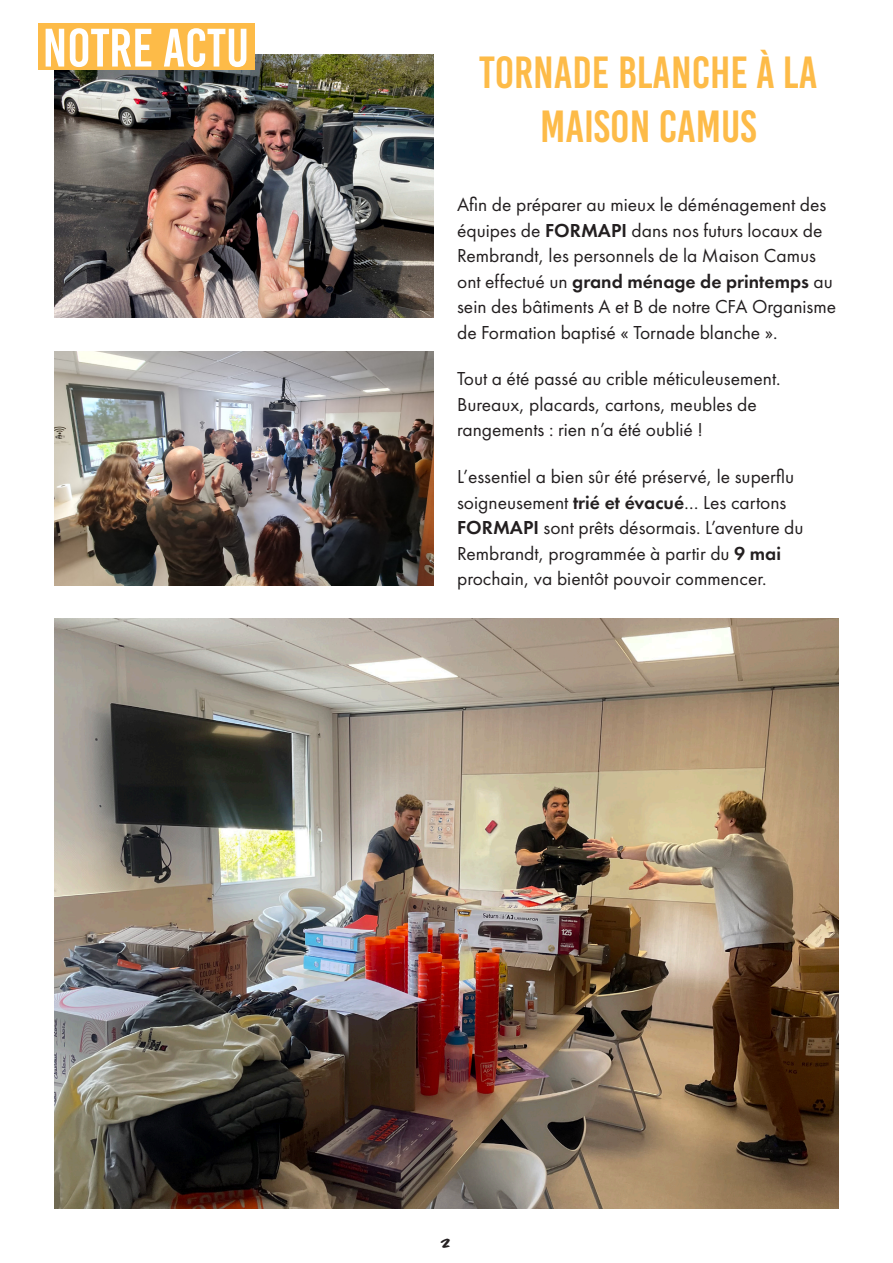
<style>
.page{position:relative;width:893px;height:1263px;background:#fff}
.page>*{position:absolute;margin:0;border:0;box-sizing:border-box;transform-origin:0 0}
.t1{font:54px "Bebas Kai";color:#fff}
.t2{font:45px/54px "Bebas Kai";color:#fdbb48;text-align:center}
.t3{font:19.5px/25.5px "Futura PT";color:#231f20}
.t4{font:500 18px "Chantal";color:#231f20}
.s1{font-weight:600}
</style>
<div class="page">
<img style="left:54px;top:54px;width:380px;height:264px">
<div style="left:38px;top:23px;width:217px;height:47px;background:#fdbb48"></div>
<img style="left:54px;top:619px;width:785px;height:590px">
<img style="left:54px;top:351px;width:380px;height:234px">
<p class="t1" style="left:43px;top:19px;width:208px">NOTRE ACTU</p>
<p class="t2" style="left:479px;top:45px;width:340px">TORNADE BLANCHE À LA<br>MAISON CAMUS</p>
<p class="t3" style="left:457px;top:192px;width:381px">Afin de préparer au mieux le déménagement des équipes de <span class="s1">FORMAPI</span> dans nos futurs locaux de Rembrandt, les personnels de la Maison Camus ont effectué un <span class="s1">grand ménage de printemps</span> au sein des bâtiments A et B de notre CFA Organisme de Formation baptisé « Tornade blanche ».</p>
<p class="t3" style="left:457px;top:366px;width:325px">Tout a été passé au crible méticuleusement.<br>Bureaux, placards, cartons, meubles de rangements : rien n’a été oublié !</p>
<p class="t3" style="left:457px;top:464px;width:348px">L’essentiel a bien sûr été préservé, le superflu soigneusement <span class="s1">trié et évacué</span>… Les cartons <span class="s1">FORMAPI</span> sont prêts désormais. L’aventure du Rembrandt, programmée à partir du <span class="s1">9 mai </span>prochain, va bientôt pouvoir commencer.</p>
<p class="t4" style="left:441px;top:1232px;width:12px">2</p>
</div>
